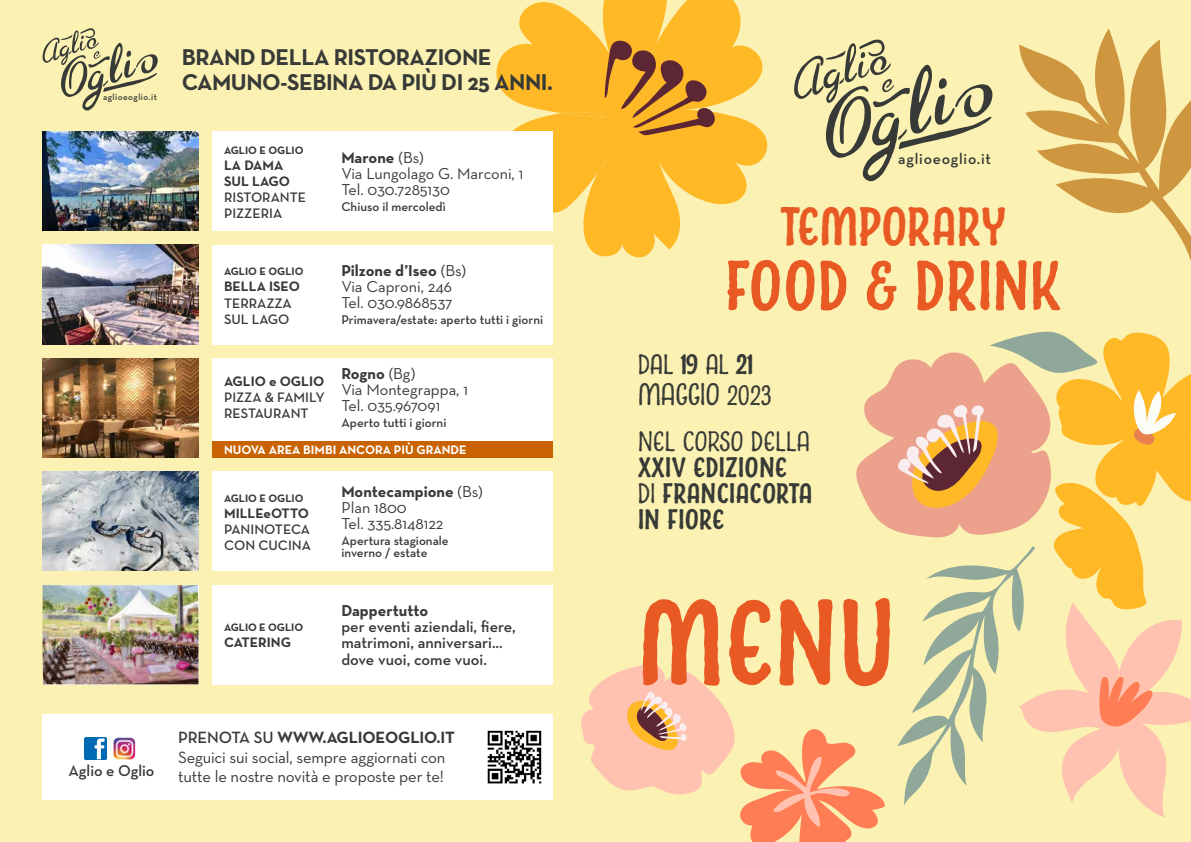
<style>
.page{position:relative;width:1191px;height:842px;background:#fbf1b2}
.page>*{position:absolute;margin:0;border:0;box-sizing:border-box;transform-origin:0 0}
.t1{font:700 111.3px "Charcuterie Sans";color:#e85924;scale:.95 1}
.t2{font:700 64.7px "Charcuterie Sans";letter-spacing:.02em;color:#e85924;scale:.95 1}
.t3{font:700 50px "Charcuterie Sans";letter-spacing:.02em;color:#e85924;scale:.95 1}
.t4{font:29px/31.2px "Charcuterie Sans";color:#373a36}
.t5{font:700 26.1px/26.1px "Charcuterie Sans";letter-spacing:.02em;color:#373a36}
.t6{font:26.1px "Charcuterie Sans";letter-spacing:.02em;color:#373a36}
.t7{font:700 23.3px/25.6px "Neutra Text";letter-spacing:-.02em;color:#373a36}
.t8{font:16.6px/19.5px "Neutra Text";letter-spacing:-.01em;color:#373a36}
.t9{font:16.1px/16.1px "Neutra Text";color:#373a36}
.t10{font:600 16.1px/16.1px "Neutra Text";color:#373a36}
.t11{font:700 16.1px "Neutra Text";color:#373a36}
.t12{font:600 15.9px "Neutra Text";color:#373a36}
.t13{font:600 15.5px "Neutra Text";letter-spacing:.05em;color:#373a36}
.t14{font:600 14px/16.1px "Neutra Text";color:#373a36}
.t15{font:700 14px/16.1px "Neutra Text";color:#373a36}
.t16{font:600 12.9px/12px "Neutra Text";color:#373a36}
.t17{font:700 12.6px "Neutra Text";color:#fff}
.t18{font:700 11px "Neutra Text";color:#373a36}
.t19{font:600 9px "Neutra Text";letter-spacing:.05em;color:#373a36}
.s1{font-weight:700}
.s2{font-weight:600}
.s3{font-weight:400}
</style>
<div class="page">
<svg style="left:494px;top:0;width:274px;height:258px;fill:#ffb826"></svg>
<svg style="left:598px;top:157px;width:10px;height:15px"></svg>
<svg style="left:561px;top:40px;width:154px;height:96px;background:#dd9a29"></svg>
<svg style="left:794px;top:40px;width:198px;height:141px"></svg>
<div style="left:43px;top:714px;width:510px;height:85px;background:#fff"></div>
<img style="left:43px;top:132px;width:155px;height:99px">
<div style="left:213px;top:132px;width:340px;height:99px;background:#fff"></div>
<img style="left:43px;top:245px;width:155px;height:99px">
<div style="left:213px;top:245px;width:340px;height:99px;background:#fff"></div>
<img style="left:43px;top:472px;width:155px;height:99px">
<div style="left:213px;top:472px;width:340px;height:99px;background:#fff"></div>
<img style="left:43px;top:585px;width:155px;height:99px">
<div style="left:213px;top:585px;width:340px;height:99px;background:#fff"></div>
<svg style="left:43px;top:28px;width:115px;height:83px"></svg>
<img style="left:487px;top:730px;width:55px;height:54px">
<img style="left:113px;top:738px;width:22px;height:21px">
<img style="left:85px;top:738px;width:21px;height:21px">
<img style="left:43px;top:358px;width:155px;height:100px">
<div style="left:213px;top:358px;width:340px;height:100px;background:#fff"></div>
<div style="left:213px;top:441px;width:340px;height:17px;background:#c96201"></div>
<svg style="left:1019px;top:28px;width:172px;height:233px"></svg>
<svg style="left:581px;top:331px;width:610px;height:511px"></svg>
<p class="t19" style="left:103px;top:92px;width:55px">aglioeoglio.it</p>
<h3 class="t7" style="left:182px;top:44px;width:373px">BRAND DELLA RISTORAZIONE<br>CAMUNO-SEBINA DA PIÙ DI 25 ANNI.</h3>
<p class="t18" style="left:224px;top:143px;width:81px">AGLIO E OGLIO</p>
<p class="t15" style="left:224px;top:157px;width:67px">LA DAMA<br>SUL LAGO</p>
<p class="t14" style="left:224px;top:189px;width:83px">RISTORANTE<br>PIZZERIA</p>
<p class="t18" style="left:224px;top:265px;width:81px">AGLIO E OGLIO</p>
<p class="t15" style="left:224px;top:278px;width:77px">BELLA ISEO</p>
<p class="t14" style="left:224px;top:294px;width:69px">TERRAZZA<br>SUL LAGO</p>
<p class="t9" style="left:341px;top:149px;width:183px"><span class="s1">Marone</span> (Bs)<br>Via Lungolago G. Marconi, 1<br>Tel. 030.7285130</p>
<p class="t16" style="left:341px;top:200px;width:106px">Chiuso il mercoledì</p>
<p class="t9" style="left:341px;top:262px;width:126px"><span class="s1">Pilzone d’Iseo</span> (Bs)<br>Via Caproni, 246<br>Tel. 030.9868537</p>
<p class="t16" style="left:341px;top:314px;width:203px">Primavera/estate: aperto tutti i giorni</p>
<p class="t9" style="left:341px;top:365px;width:128px"><span class="s1">Rogno</span> (Bg)<br>Via Montegrappa, 1<br>Tel. 035.967091</p>
<p class="t16" style="left:341px;top:416px;width:106px">Aperto tutti i giorni</p>
<p class="t17" style="left:224px;top:442px;width:244px">NUOVA AREA BIMBI ANCORA PIÙ GRANDE</p>
<p class="t15" style="left:224px;top:373px;width:102px">AGLIO e OGLIO</p>
<p class="t14" style="left:224px;top:389px;width:102px">PIZZA &amp; FAMILY<br>RESTAURANT</p>
<p class="t18" style="left:224px;top:491px;width:81px">AGLIO E OGLIO</p>
<p class="t15" style="left:224px;top:505px;width:86px">MILLEeOTTO</p>
<p class="t14" style="left:224px;top:521px;width:88px">PANINOTECA<br>CON CUCINA</p>
<p class="t18" style="left:224px;top:620px;width:81px">AGLIO E OGLIO</p>
<p class="t15" style="left:224px;top:633px;width:68px">CATERING</p>
<p class="t9" style="left:341px;top:483px;width:143px"><span class="s1">Montecampione</span> (Bs)<br>Plan 1800<br>Tel. 335.8148122</p>
<p class="t16" style="left:341px;top:534px;width:109px">Apertura stagionale inverno / estate</p>
<p class="t11" style="left:341px;top:601px;width:88px">Dappertutto</p>
<p class="t10" style="left:341px;top:618px;width:176px">per eventi aziendali, fiere, matrimoni, anniversari... dove vuoi, come vuoi.</p>
<p class="t12" style="left:69px;top:761px;width:87px">Aglio e Oglio</p>
<p class="t8" style="left:178px;top:727px;width:278px"><span class="s2">PRENOTA SU</span> <span class="s1">WWW.AGLIOEOGLIO.IT<br></span>Seguici sui social, sempre aggiornati con tutte le nostre novità e proposte per te!</p>
<p class="t13" style="left:898px;top:149px;width:94px">aglioeoglio.it</p>
<h3 class="t3" style="left:780px;top:195px;width:239px">TEMPORARY</h3>
<h2 class="t2" style="left:725px;top:245px;width:354px">FOOD &amp; DRINK</h2>
<h3 class="t4" style="left:638px;top:347px;width:135px">dal <span class="s1">19</span> al <span class="s1">21<br></span>MAGGIO 2023</h3>
<h3 class="t6" style="left:638px;top:425px;width:173px">NEL CORSO DELLA</h3>
<h3 class="t5" style="left:638px;top:455px;width:176px">XXIV EDIZIONE<br><span class="s3">DI</span> FRANCIACORTA<br>IN FIORE</h3>
<h1 class="t1" style="left:638px;top:573px;width:270px">MENU</h1>
</div>
